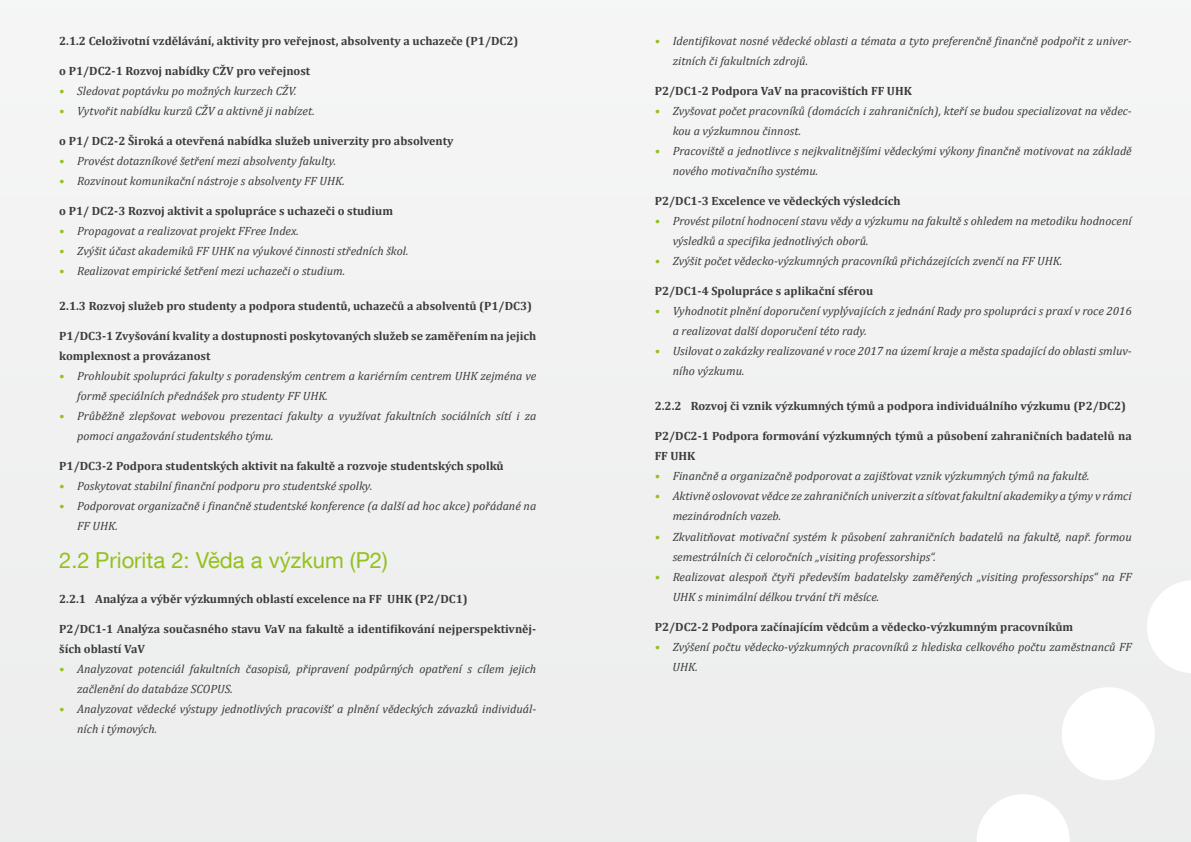
<style>
.page{position:relative;width:1191px;height:842px;background:#f1f1f1}
.page>*{position:absolute;margin:0;border:0;box-sizing:border-box;transform-origin:0 0}
.t1{font:22px "Helvetica Neue LT Com";color:#94c11c}
.t2{font:italic 12px/20px "Cambria";color:#3b3b3a}
.t3{font:700 12px/20px "Cambria";color:#3b3b3a}
.s1{color:#94c11c}
</style>
<div class="page">
<svg style="left:977px;top:581px;width:214px;height:261px"></svg>
<p class="t3" style="left:59px;top:31px;width:461px">2.1.2 Celoživotní vzdělávání, aktivity pro veřejnost, absolventy a uchazeče (P1/DC2)</p>
<p class="t3" style="left:59px;top:61px;width:253px">o P1/DC2-1 Rozvoj nabídky CŽV pro veřejnost</p>
<p class="t2" style="left:59px;top:81px;width:239px"><span class="s1">•</span> Sledovat poptávku po možných kurzech CŽV.</p>
<p class="t2" style="left:59px;top:101px;width:257px"><span class="s1">•</span> Vytvořit nabídku kurzů CŽV a aktivně ji nabízet.</p>
<p class="t3" style="left:59px;top:131px;width:396px">o P1/ DC2-2 Široká a otevřená nabídka služeb univerzity pro absolventy</p>
<p class="t2" style="left:59px;top:151px;width:279px"><span class="s1">•</span> Provést dotazníkové šetření mezi absolventy fakulty.</p>
<p class="t2" style="left:59px;top:171px;width:287px"><span class="s1">•</span> Rozvinout komunikační nástroje s absolventy FF UHK.</p>
<p class="t3" style="left:59px;top:201px;width:335px">o P1/ DC2-3 Rozvoj aktivit a spolupráce s uchazeči o studium</p>
<p class="t2" style="left:59px;top:221px;width:241px"><span class="s1">•</span> Propagovat a realizovat projekt FFree Index.</p>
<p class="t2" style="left:59px;top:241px;width:351px"><span class="s1">•</span> Zvýšit účast akademiků FF UHK na výukové činnosti středních škol.</p>
<p class="t2" style="left:59px;top:261px;width:287px"><span class="s1">•</span> Realizovat empirické šetření mezi uchazeči o studium.</p>
<p class="t3" style="left:59px;top:296px;width:474px">2.1.3 Rozvoj služeb pro studenty a podpora studentů, uchazečů a absolventů (P1/DC3)</p>
<p class="t3" style="left:59px;top:326px;width:478px">P1/DC3-1 Zvyšování kvality a dostupnosti poskytovaných služeb se zaměřením na jejich komplexnost a provázanost</p>
<p class="t2" style="left:77px;top:366px;width:460px;text-indent:-18px"><span class="s1">•</span> Prohloubit spolupráci fakulty s poradenským centrem a kariérním centrem UHK zejména ve formě speciálních přednášek pro studenty FF UHK.</p>
<p class="t2" style="left:77px;top:406px;width:460px;text-indent:-18px"><span class="s1">•</span> Průběžně zlepšovat webovou prezentaci fakulty a využívat fakultních sociálních sítí i za pomoci angažování studentského týmu.</p>
<p class="t3" style="left:59px;top:456px;width:446px">P1/DC3-2 Podpora studentských aktivit na fakultě a rozvoje studentských spolků</p>
<p class="t2" style="left:59px;top:476px;width:315px"><span class="s1">•</span> Poskytovat stabilní finanční podporu pro studentské spolky.</p>
<p class="t2" style="left:77px;top:496px;width:460px;text-indent:-18px"><span class="s1">•</span> Podporovat organizačně i finančně studentské konference (a další ad hoc akce) pořádané na<br>FF UHK.</p>
<h1 class="t1" style="left:59px;top:547px;width:330px">2.2 Priorita 2: Věda a výzkum (P2)</h1>
<p class="t3" style="left:59px;top:589px;width:410px">2.2.1 Analýza a výběr výzkumných oblastí excelence na FF UHK (P2/DC1)</p>
<p class="t3" style="left:59px;top:619px;width:478px">P2/DC1-1 Analýza současného stavu VaV na fakultě a identifikování nejperspektivněj&shy;ších oblastí VaV</p>
<p class="t2" style="left:77px;top:659px;width:460px;text-indent:-18px"><span class="s1">•</span> Analyzovat potenciál fakultních časopisů, připravení podpůrných opatření s cílem jejich začlenění do databáze SCOPUS.</p>
<p class="t2" style="left:77px;top:699px;width:460px;text-indent:-18px"><span class="s1">•</span> Analyzovat vědecké výstupy jednotlivých pracovišť a plnění vědeckých závazků individuál&shy;ních i týmových.</p>
<p class="t2" style="left:672px;top:31px;width:460px;text-indent:-18px"><span class="s1">•</span> Identifikovat nosné vědecké oblasti a témata a tyto preferenčně finančně podpořit z univer&shy;zitních či fakultních zdrojů.</p>
<p class="t3" style="left:654px;top:81px;width:259px">P2/DC1-2 Podpora VaV na pracovištích FF UHK</p>
<p class="t2" style="left:672px;top:101px;width:460px;text-indent:-18px"><span class="s1">•</span> Zvyšovat počet pracovníků (domácích i zahraničních), kteří se budou specializovat na vědec&shy;kou a výzkumnou činnost.</p>
<p class="t2" style="left:672px;top:141px;width:460px;text-indent:-18px"><span class="s1">•</span> Pracoviště a jednotlivce s nejkvalitnějšími vědeckými výkony finančně motivovat na základě nového motivačního systému.</p>
<p class="t3" style="left:654px;top:191px;width:248px">P2/DC1-3 Excelence ve vědeckých výsledcích</p>
<p class="t2" style="left:672px;top:211px;width:460px;text-indent:-18px"><span class="s1">•</span> Provést pilotní hodnocení stavu vědy a výzkumu na fakultě s ohledem na metodiku hodnocení výsledků a specifika jednotlivých oborů.</p>
<p class="t2" style="left:654px;top:251px;width:409px"><span class="s1">•</span> Zvýšit počet vědecko-výzkumných pracovníků přicházejících zvenčí na FF UHK.</p>
<p class="t3" style="left:654px;top:281px;width:220px">P2/DC1-4 Spolupráce s aplikační sférou</p>
<p class="t2" style="left:672px;top:301px;width:460px;text-indent:-18px"><span class="s1">•</span> Vyhodnotit plnění doporučení vyplývajících z jednání Rady pro spolupráci s praxí v roce 2016 a realizovat další doporučení této rady.</p>
<p class="t2" style="left:672px;top:341px;width:460px;text-indent:-18px"><span class="s1">•</span> Usilovat o zakázky realizované v roce 2017 na území kraje a města spadající do oblasti smluv&shy;ního výzkumu.</p>
<p class="t3" style="left:654px;top:396px;width:473px">2.2.2 Rozvoj či vznik výzkumných týmů a podpora individuálního výzkumu (P2/DC2)</p>
<p class="t3" style="left:654px;top:426px;width:478px">P2/DC2-1 Podpora formování výzkumných týmů a působení zahraničních badatelů na<br>FF UHK</p>
<p class="t2" style="left:654px;top:466px;width:436px"><span class="s1">•</span> Finančně a organizačně podporovat a zajišťovat vznik výzkumných týmů na fakultě.</p>
<p class="t2" style="left:672px;top:486px;width:460px;text-indent:-18px"><span class="s1">•</span> Aktivně oslovovat vědce ze zahraničních univerzit a síťovatfakultní akademiky a týmy v rámci mezinárodních vazeb.</p>
<p class="t2" style="left:672px;top:526px;width:460px;text-indent:-18px"><span class="s1">•</span> Zkvalitňovat motivační systém k působení zahraničních badatelů na fakultě, např. formou semestrálních či celoročních „visiting professorships“.</p>
<p class="t2" style="left:672px;top:566px;width:460px;text-indent:-18px"><span class="s1">•</span> Realizovat alespoň čtyři především badatelsky zaměřených „visiting professorships“ na FF<br>UHK s minimální délkou trvání tři měsíce.</p>
<p class="t3" style="left:654px;top:616px;width:420px">P2/DC2-2 Podpora začínajícím vědcům a vědecko-výzkumným pracovníkům</p>
<p class="t2" style="left:672px;top:636px;width:460px;text-indent:-18px"><span class="s1">•</span> Zvýšení počtu vědecko-výzkumných pracovníků z hlediska celkového počtu zaměstnanců FF<br>UHK.</p>
</div>
